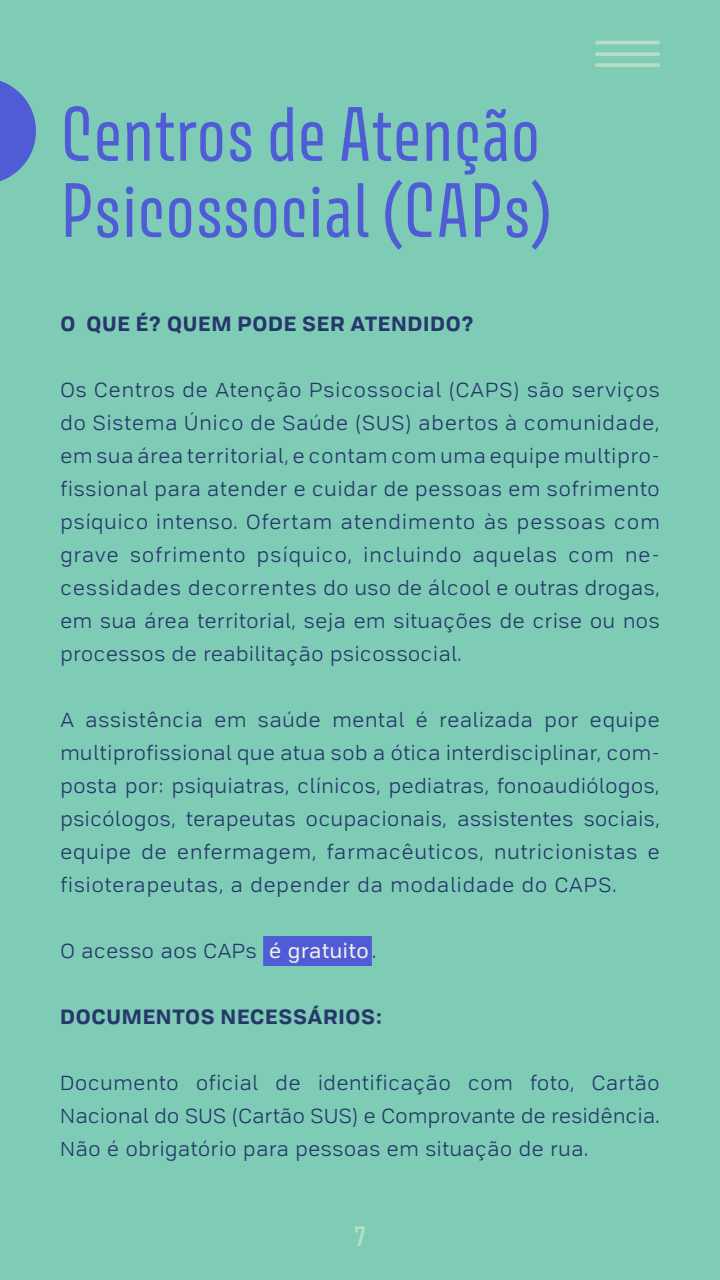
<style>
.page{position:relative;width:720px;height:1280px;background:#7eccb6}
.page>*{position:absolute;margin:0;border:0;box-sizing:border-box;transform-origin:0 0}
.t1{font:68.7px/76.1px "Avory I Latn";color:#4f5cd6}
.t2{font:30px "Avory I Latn Me";color:#b8dfc6}
.t3{font:20px/33px "Tofino Pro Personal Text";color:#27376b;text-align:justify}
.t4{font:700 20px "Tofino Pro Personal Text";color:#27376b}
.s1{color:#f2f2e8}
.s2{color:#7eccb6}
</style>
<div class="page">
<hr style="left:597px;top:41px;width:61px;height:3px;background:#b8dfc6">
<svg style="left:597px;top:52px;width:61px;height:4px"></svg>
<hr style="left:597px;top:63px;width:61px;height:4px;background:#b8dfc6">
<svg style="left:0;top:81px;width:36px;height:100px"></svg>
<div style="left:263px;top:936px;width:109px;height:30px;background:#4f5cd6"></div>
<h1 class="t1" style="left:60px;top:96px;width:494px">Centros de Atenção<br>Psicossocial (CAPs)</h1>
<p class="t4" style="left:60px;top:307px;width:416px">O QUE É? QUEM PODE SER ATENDIDO?</p>
<p class="t3" style="left:60px;top:372px;width:602px">Os Centros de Atenção Psicossocial (CAPS) são serviços do Sistema Único de Saúde (SUS) abertos à comunidade, em sua área territorial, e contam com uma equipe multipro&shy;fissional para atender e cuidar de pessoas em sofrimento psíquico intenso. Ofertam atendimento às pessoas com grave sofrimento psíquico, incluindo aquelas com ne&shy;cessidades decorrentes do uso de álcool e outras drogas, em sua área territorial, seja em situações de crise ou nos processos de reabilitação psicossocial.</p>
<p class="t3" style="left:60px;top:702px;width:602px">A assistência em saúde mental é realizada por equipe multiprofissional que atua sob a ótica interdisciplinar, com&shy;posta por: psiquiatras, clínicos, pediatras, fonoaudiólogos, psicólogos, terapeutas ocupacionais, assistentes sociais, equipe de enfermagem, farmacêuticos, nutricionistas e fisioterapeutas, a depender da modalidade do CAPS.</p>
<p class="t3" style="left:60px;top:933px;width:323px">O acesso aos CAPs <span class="s1">é gratuito</span>.<span class="s2">.</span></p>
<p class="t4" style="left:60px;top:1000px;width:324px">DOCUMENTOS NECESSÁRIOS:</p>
<p class="t3" style="left:60px;top:1065px;width:602px">Documento oficial de identificação com foto, Cartão Nacional do SUS (Cartão SUS) e Comprovante de residência.<br>Não é obrigatório para pessoas em situação de rua.</p>
<h2 class="t2" style="left:354px;top:1215px;width:14px">7</h2>
</div>
